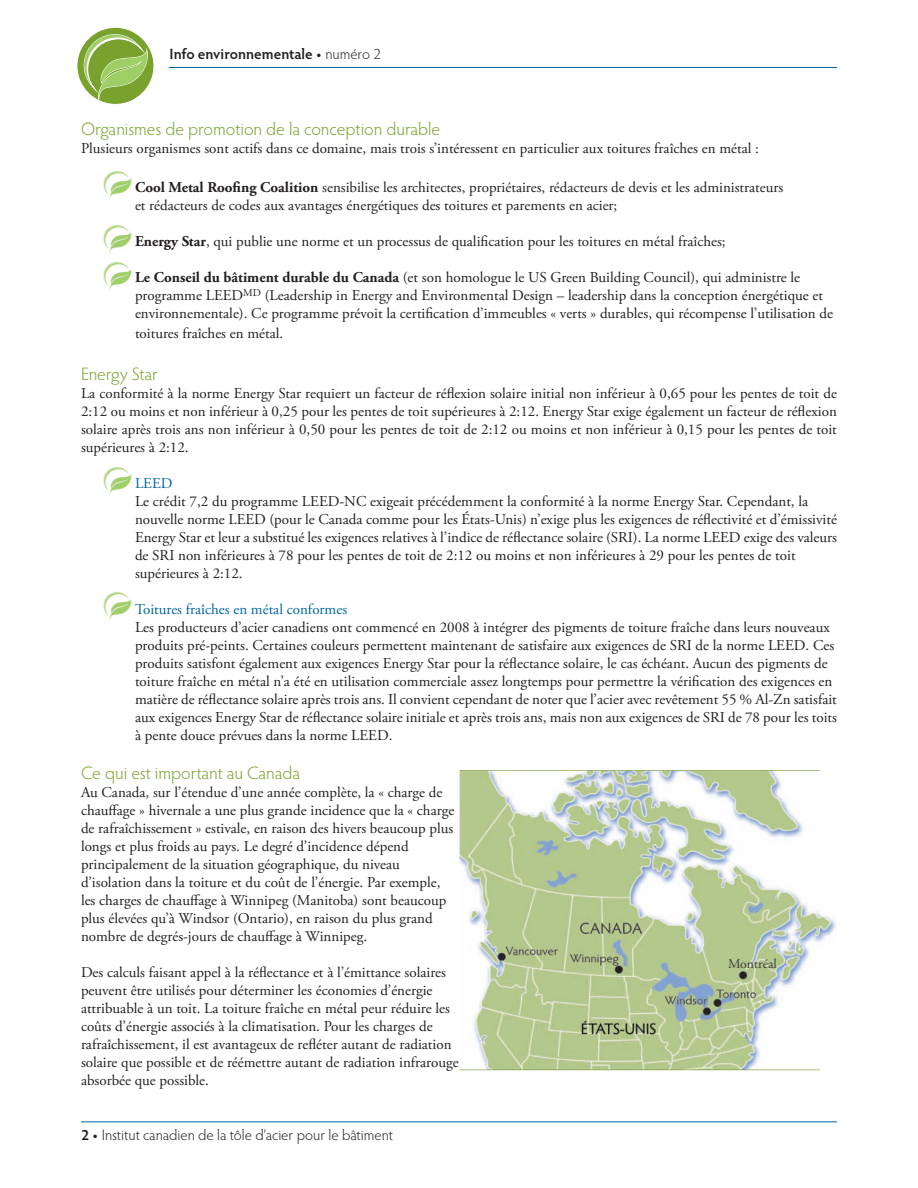
<style>
.page{position:relative;width:918px;height:1188px;background:#fff}
.page>*{position:absolute;margin:0;border:0;box-sizing:border-box;transform-origin:0 0}
.t1{font:300 18px "Hypatia Sans Pro";color:#78a22d}
.t2{font:15px/18px "Adobe Garamond Pro";color:#231f20;text-align:justify}
.t3{font:300 15px "Hypatia Sans Pro";color:#231f20}
.t4{font:15px "Adobe Garamond Pro";color:#0065a4}
.t5{font:600 15px "Hypatia Sans Pro";color:#231f20}
.t6{font:13.5px "Adobe Garamond Pro";color:#3e3e3f}
.s1{font-weight:300}
.s2{font-weight:700}
.s3{font-weight:600}
</style>
<div class="page">
<svg style="left:77px;top:27px;width:77px;height:77px"></svg>
<svg style="left:83px;top:33px;width:66px;height:72px;background:#9cbf65"></svg>
<hr style="left:169px;top:67px;width:668px;height:1px;background:#0065a4">
<hr style="left:81px;top:1121px;width:756px;height:1px;background:#0065a4">
<img style="left:103px;top:171px;width:29px;height:29px">
<img style="left:103px;top:224px;width:29px;height:29px">
<img style="left:103px;top:261px;width:29px;height:29px">
<img style="left:103px;top:467px;width:29px;height:29px">
<img style="left:103px;top:591px;width:29px;height:29px">
<img style="left:459px;top:770px;width:377px;height:301px">
<p class="t5" style="left:170px;top:44px;width:213px">Info environnementale • <span class="s1">numéro 2</span></p>
<p class="t1" style="left:81px;top:117px;width:361px">Organismes de promotion de la conception durable</p>
<p class="t2" style="left:81px;top:139px;width:679px">Plusieurs organismes sont actifs dans ce domaine, mais trois s’intéressent en particulier aux toitures fraîches en métal :</p>
<p class="t2" style="left:135px;top:179px;width:650px"><span class="s2">Cool Metal Roofing Coalition</span> sensibilise les architectes, propriétaires, rédacteurs de devis et les administrateurs</p>
<p class="t2" style="left:135px;top:197px;width:484px">et rédacteurs de codes aux avantages énergétiques des toitures et parements en acier;</p>
<p class="t2" style="left:135px;top:233px;width:592px"><span class="s2">Energy Star</span>, qui publie une norme et un processus de qualification pour les toitures en métal fraîches;</p>
<p class="t2" style="left:135px;top:269px;width:667px"><span class="s2">Le Conseil du bâtiment durable du Canada</span> (et son homologue le US Green Building Council), qui administre le</p>
<p class="t2" style="left:135px;top:287px;width:690px">programme LEED<sup>MD</sup> (Leadership in Energy and Environmental Design – leadership dans la conception énergétique et</p>
<p class="t2" style="left:135px;top:305px;width:700px">environnementale). Ce programme prévoit la certification d’immeubles « verts » durables, qui récompense l’utilisation de</p>
<p class="t2" style="left:135px;top:325px;width:150px">toitures fraîches en métal.</p>
<p class="t1" style="left:81px;top:362px;width:78px">Energy Star</p>
<p class="t2" style="left:81px;top:384px;width:757px">La conformité à la norme Energy Star requiert un facteur de réflexion solaire initial non inférieur à 0,65 pour les pentes de toit de 2:12 ou moins et non inférieur à 0,25 pour les pentes de toit supérieures à 2:12. Energy Star exige également un facteur de réflexion solaire après trois ans non inférieur à 0,50 pour les pentes de toit de 2:12 ou moins et non inférieur à 0,15 pour les pentes de toit supérieures à 2:12.</p>
<p class="t4" style="left:135px;top:474px;width:39px">LEED</p>
<p class="t2" style="left:135px;top:492px;width:675px">Le crédit 7,2 du programme LEED-NC exigeait précédemment la conformité à la norme Energy Star. Cependant, la</p>
<p class="t2" style="left:135px;top:510px;width:703px">nouvelle norme LEED (pour le Canada comme pour les États-Unis) n’exige plus les exigences de réflectivité et d’émissivité</p>
<p class="t2" style="left:135px;top:528px;width:703px">Energy Star et leur a substitué les exigences relatives à l’indice de réflectance solaire (SRI). La norme LEED exige des valeurs</p>
<p class="t2" style="left:135px;top:546px;width:662px">de SRI non inférieures à 78 pour les pentes de toit de 2:12 ou moins et non inférieures à 29 pour les pentes de toit</p>
<p class="t2" style="left:135px;top:564px;width:109px">supérieures à 2:12.</p>
<p class="t4" style="left:135px;top:600px;width:214px">Toitures fraîches en métal conformes</p>
<p class="t2" style="left:135px;top:618px;width:696px">Les producteurs d’acier canadiens ont commencé en 2008 à intégrer des pigments de toiture fraîche dans leurs nouveaux</p>
<p class="t2" style="left:135px;top:636px;width:701px">produits pré-peints. Certaines couleurs permettent maintenant de satisfaire aux exigences de SRI de la norme LEED. Ces</p>
<p class="t2" style="left:135px;top:654px;width:694px">produits satisfont également aux exigences Energy Star pour la réflectance solaire, le cas échéant. Aucun des pigments de</p>
<p class="t2" style="left:135px;top:672px;width:699px">toiture fraîche en métal n’a été en utilisation commerciale assez longtemps pour permettre la vérification des exigences en</p>
<p class="t2" style="left:135px;top:690px;width:703px">matière de réflectance solaire après trois ans. Il convient cependant de noter que l’acier avec revêtement 55 % Al-Zn satisfait</p>
<p class="t2" style="left:135px;top:708px;width:703px">aux exigences Energy Star de réflectance solaire initiale et après trois ans, mais non aux exigences de SRI de 78 pour les toits</p>
<p class="t2" style="left:135px;top:726px;width:259px">à pente douce prévues dans la norme LEED.</p>
<p class="t1" style="left:81px;top:761px;width:221px">Ce qui est important au Canada</p>
<p class="t2" style="left:81px;top:784px;width:363px">Au Canada, sur l’étendue d’une année complète, la « charge de</p>
<p class="t2" style="left:81px;top:802px;width:375px">chauffage » hivernale a une plus grande incidence que la « charge</p>
<p class="t2" style="left:81px;top:820px;width:374px">de rafraîchissement » estivale, en raison des hivers beaucoup plus</p>
<p class="t2" style="left:81px;top:838px;width:329px">longs et plus froids au pays. Le degré d’incidence dépend</p>
<p class="t2" style="left:81px;top:856px;width:320px">principalement de la situation géographique, du niveau</p>
<p class="t2" style="left:81px;top:874px;width:361px">d’isolation dans la toiture et du coût de l’énergie. Par exemple,</p>
<p class="t2" style="left:81px;top:892px;width:367px">les charges de chauffage à Winnipeg (Manitoba) sont beaucoup</p>
<p class="t2" style="left:81px;top:910px;width:353px">plus élevées qu’à Windsor (Ontario), en raison du plus grand</p>
<p class="t2" style="left:81px;top:928px;width:288px">nombre de degrés-jours de chauffage à Winnipeg.</p>
<p class="t2" style="left:81px;top:964px;width:367px">Des calculs faisant appel à la réflectance et à l’émittance solaires</p>
<p class="t2" style="left:81px;top:982px;width:353px">peuvent être utilisés pour déterminer les économies d’énergie</p>
<p class="t2" style="left:81px;top:1000px;width:370px">attribuable à un toit. La toiture fraîche en métal peur réduire les</p>
<p class="t2" style="left:81px;top:1018px;width:353px">coûts d’énergie associés à la climatisation. Pour les charges de</p>
<p class="t2" style="left:81px;top:1036px;width:372px">rafraîchissement, il est avantageux de refléter autant de radiation</p>
<p class="t2" style="left:81px;top:1054px;width:379px">solaire que possible et de réémettre autant de radiation infrarouge</p>
<p class="t2" style="left:81px;top:1072px;width:129px">absorbée que possible.</p>
<p class="t6" style="left:728px;top:955px;width:50px">Montréal</p>
<p class="t3" style="left:81px;top:1125px;width:313px"><span class="s3">2 •</span> Institut canadien de la tôle d’acier pour le bâtiment</p>
</div>
